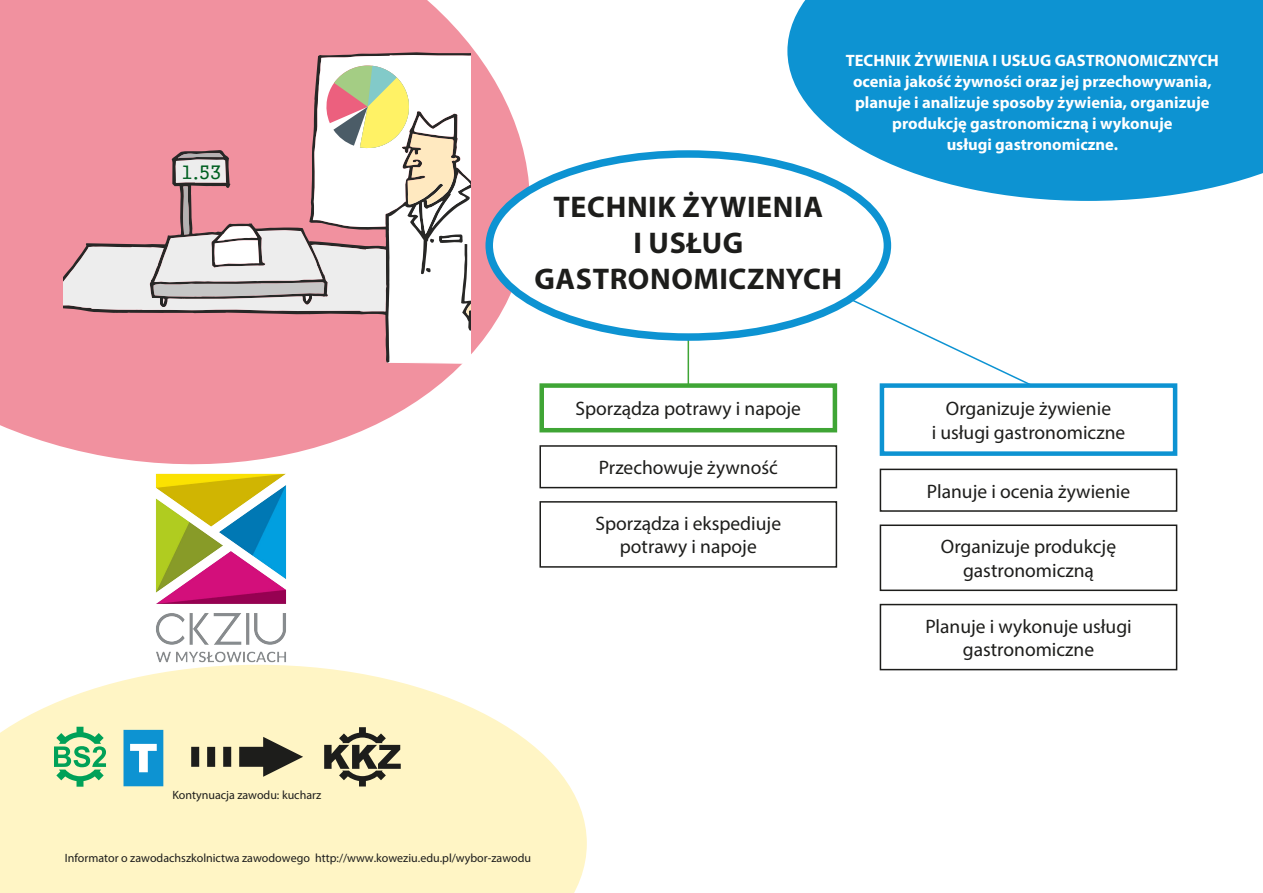
<style>
.page{position:relative;width:1263px;height:893px;background:#fff}
.page>*{position:absolute;margin:0;border:0;box-sizing:border-box;transform-origin:0 0}
.zawod_lewa{font:700 30px/36px "Myriad Pro";letter-spacing:.02em;color:#1d1d1b;text-align:center}
.schematy_podst{font:19.5px/23.4px "Myriad Pro";color:#1d1d1b;text-align:center}
.t1{font:18.75px "Gungsuh";color:#005f21}
.zawod_opis_lewa{font:700 16.5px/21px "Myriad Pro";color:#fff;text-align:center}
.t2{font:12px "Myriad Pro";color:#1c1c1b}
.kontynuacja{font:12px "Myriad Pro";color:#1d1d1b}
</style>
<div class="page">
<svg style="left:0;top:671px;width:587px;height:222px;background:#fef6cd"></svg>
<svg style="left:787px;top:0;width:476px;height:201px;background:#259ed6"></svg>
<svg style="left:0;top:0;width:554px;height:489px;fill:#f1919f"></svg>
<hr style="left:687px;top:329px;width:2px;height:62px;background:#3fa535">
<svg style="left:799px;top:274px;width:230px;height:114px"></svg>
<div style="left:489px;top:154px;width:398px;height:183px;background:#fff;border-radius:50%"></div>
<div style="left:485px;top:150px;width:406px;height:191px;border:8px solid #0d93d2;border-radius:50%"></div>
<svg style="left:64px;top:52px;width:406px;height:349px;background:#ef96a3"></svg>
<svg style="left:64px;top:55px;width:406px;height:309px"></svg>
<div style="left:539px;top:445px;width:298px;height:43px;border:2px solid #1d1d1b"></div>
<div style="left:542px;top:386px;width:293px;height:44px;background:#fff"></div>
<div style="left:539px;top:383px;width:298px;height:49px;border:4px solid #3fa535"></div>
<div style="left:539px;top:501px;width:298px;height:67px;border:2px solid #1d1d1b"></div>
<div style="left:880px;top:469px;width:297px;height:43px;border:2px solid #1d1d1b"></div>
<div style="left:880px;top:383px;width:297px;height:73px;border:4px solid #0d93d2"></div>
<div style="left:880px;top:524px;width:297px;height:67px;border:2px solid #1d1d1b"></div>
<div style="left:880px;top:604px;width:297px;height:66px;border:2px solid #1d1d1b"></div>
<svg style="left:191px;top:737px;width:112px;height:40px;background:#a6a082"></svg>
<svg style="left:324px;top:727px;width:77px;height:59px;background:#a6a082"></svg>
<svg style="left:123px;top:730px;width:40px;height:56px;background:#38a6d9"></svg>
<svg style="left:54px;top:727px;width:52px;height:60px;background:#99d399"></svg>
<img style="left:96px;top:414px;width:250px;height:308px">
<p class="t1" style="left:182px;top:163px;width:41px">1.53</p>
<p class="kontynuacja" style="left:172px;top:788px;width:150px">Kontynuacja zawodu: kucharz</p>
<p class="zawod_opis_lewa" style="left:846px;top:50px;width:375px">TECHNIK ŻYWIENIA I USŁUG GASTRONOMICZNYCH ocenia jakość żywności oraz jej przechowywania, planuje i analizuje sposoby żywienia, organizuje produkcję gastronomiczną i wykonuje<br>usługi gastronomiczne.</p>
<p class="zawod_lewa" style="left:554px;top:188px;width:271px">TECHNIK ŻYWIENIA<br>I USŁUG</p>
<p class="zawod_lewa" style="left:534px;top:260px;width:309px">GASTRONOMICZNYCH</p>
<p class="schematy_podst" style="left:575px;top:397px;width:227px">Sporządza potrawy i napoje</p>
<p class="schematy_podst" style="left:599px;top:456px;width:181px">Przechowuje żywność</p>
<p class="schematy_podst" style="left:595px;top:511px;width:187px">Sporządza i ekspediuje</p>
<p class="schematy_podst" style="left:620px;top:535px;width:138px">potrawy i napoje</p>
<p class="schematy_podst" style="left:932px;top:397px;width:195px">Organizuje żywienie<br>i usługi gastronomiczne</p>
<p class="schematy_podst" style="left:927px;top:479px;width:205px">Planuje i ocenia żywienie</p>
<p class="schematy_podst" style="left:941px;top:535px;width:177px">Organizuje produkcję gastronomiczną</p>
<p class="schematy_podst" style="left:925px;top:614px;width:208px">Planuje i wykonuje usługi gastronomiczne</p>
<p class="t2" style="left:65px;top:850px;width:468px">Informator o zawodachszkolnictwa zawodowego http://www.koweziu.edu.pl/wybor-zawodu</p>
</div>
